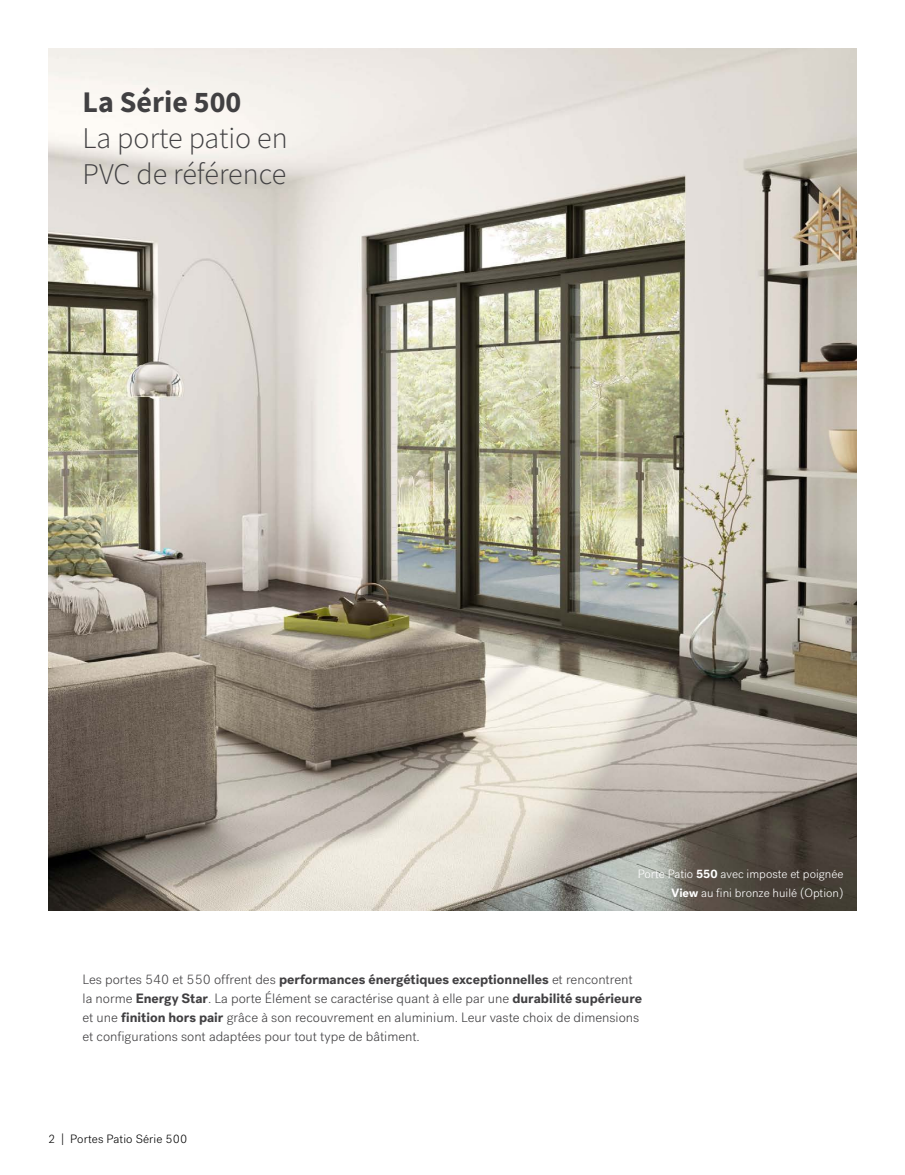
<style>
.page{position:relative;width:905px;height:1175px;background:#fff}
.page>*{position:absolute;margin:0;border:0;box-sizing:border-box;transform-origin:0 0}
.t1{font:300 30px/36px "Source Sans Pro";color:#414042}
.t2{font:700 30px "Source Sans Pro";color:#414042}
.t3{font:300 13.5px/18.8px "Post Grotesk";color:#414042}
.t4{font:300 12px/18.8px "Post Grotesk";color:#fff;text-align:right}
.t5{font:300 12px "Post Grotesk";letter-spacing:.005em;color:#000}
.s1{font-weight:700}
</style>
<div class="page">
<img style="left:48px;top:48px;width:809px;height:862px">
<h1 class="t2" style="left:82px;top:81px;width:160px">La Série 500</h1>
<h1 class="t1" style="left:82px;top:120px;width:207px">La porte patio en<br>PVC de référence</h1>
<p class="t4" style="left:637px;top:865px;width:207px">Porte Patio <span class="s1">550</span> avec imposte et poignée<br><span class="s1">View</span> au fini bronze huilé (Option)</p>
<p class="t3" style="left:82px;top:970px;width:561px">Les portes 540 et 550 offrent des <span class="s1">performances énergétiques exceptionnelles</span> et rencontrent la norme <span class="s1">Energy Star</span>. La porte Élément se caractérise quant à elle par une <span class="s1">durabilité supérieure </span>et une <span class="s1">finition hors pair</span> grâce à son recouvrement en aluminium. Leur vaste choix de dimensions et configurations sont adaptées pour tout type de bâtiment.</p>
<p class="t5" style="left:48px;top:1131px;width:141px">2 | Portes Patio Série 500</p>
</div>
